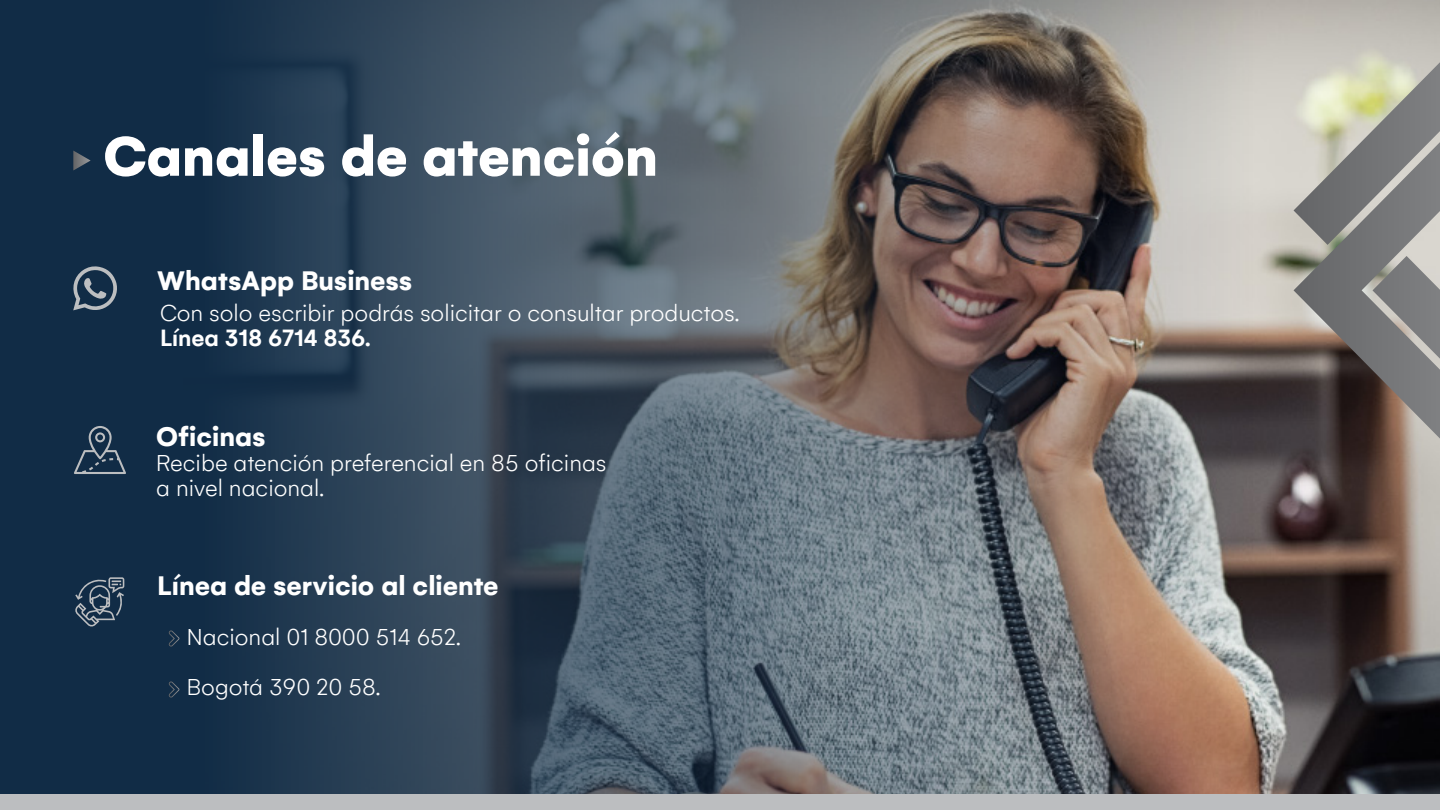
<style>
.page{position:relative;width:1440px;height:810px;background:#fff}
.page>*{position:absolute;margin:0;border:0;box-sizing:border-box;transform-origin:0 0}
.t1{font:900 60.3px "Gelion";color:#fff}
.t2{font:700 29.1px "Gelion";color:#fff}
.t3{font:300 25.05px/25px "Gelion";color:#fff}
.t4{font:600 25.05px "Gelion";color:#fff}
</style>
<div class="page">
<img style="left:1302px;top:0;width:138px;height:794px">
<div style="left:0;top:0;width:182px;height:810px;background:#112c46"></div>
<img style="left:182px;top:0;width:1120px;height:794px">
<svg style="left:73px;top:266px;width:44px;height:44px"></svg>
<svg style="left:74px;top:426px;width:52px;height:48px"></svg>
<svg style="left:75px;top:577px;width:49px;height:50px"></svg>
<svg style="left:168px;top:630px;width:12px;height:17px"></svg>
<svg style="left:168px;top:681px;width:12px;height:17px"></svg>
<svg style="left:1293px;top:62px;width:147px;height:377px;background:#8b8983"></svg>
<div style="left:0;top:794px;width:1440px;height:16px;background:#bcbec0"></div>
<svg style="left:73px;top:151px;width:18px;height:20px"></svg>
<h1 class="t1" style="left:103px;top:117px;width:556px">Canales de atención</h1>
<p class="t2" style="left:157px;top:262px;width:257px">WhatsApp Business</p>
<p class="t3" style="left:160px;top:300px;width:581px">Con solo escribir podrás solicitar o consultar productos.</p>
<p class="t4" style="left:160px;top:322px;width:212px">Línea 318 6714 836.</p>
<p class="t2" style="left:156px;top:418px;width:111px">Oficinas</p>
<p class="t3" style="left:156px;top:450px;width:452px">Recibe atención preferencial en 85 oficinas a nivel nacional.</p>
<p class="t2" style="left:157px;top:567px;width:343px">Línea de servicio al cliente</p>
<p class="t3" style="left:187px;top:612px;width:275px;line-height:49.9px">Nacional 01 8000 514 652.<br>Bogotá 390 20 58.</p>
</div>
